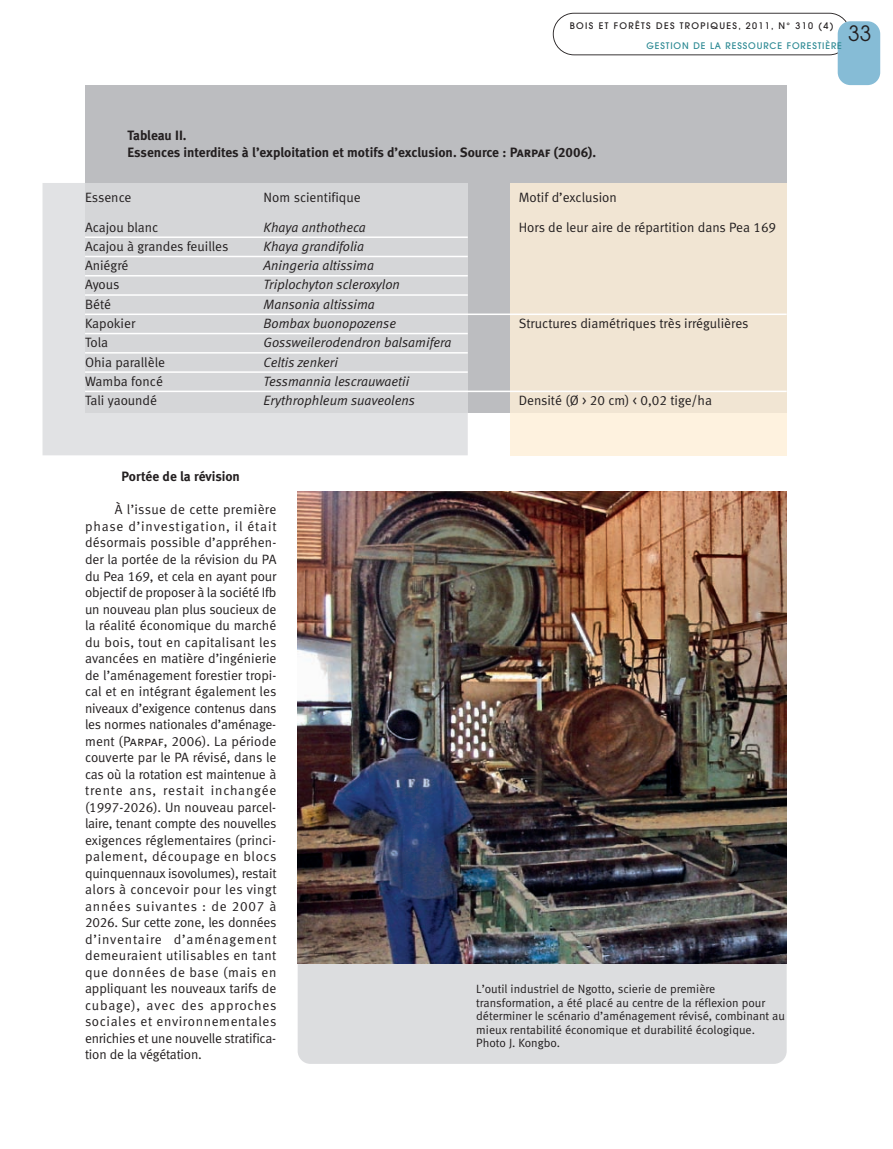
<style>
.page{position:relative;width:893px;height:1149px;background:#fff}
.page>*{position:absolute;margin:0;border:0;box-sizing:border-box;transform-origin:0 0}
.t1{font:21px "Avant Garde";color:#231f20}
.t2{font:13.5px/16.5px "Meta Normal LF";color:#231f20;text-align:justify}
.t3{font:italic 13.5px "Meta Normal LF";color:#231f20}
.t4{font:13.5px/16.5px "Meta Bold LF";color:#231f20}
.t5{font:12px/13.5px "Meta Normal LF";color:#231f20}
.t6{font:500 9px "Avant Garde";letter-spacing:.15em;color:#231f20}
.t7{font:500 9px "Avant Garde";letter-spacing:.1em;color:#2c8993}
.s1{font-family:"Meta Bold LF Caps"}
.s2{font-family:"Meta Normal LF Caps"}
</style>
<div class="page">
<div style="left:85px;top:85px;width:702px;height:327px;background:#bcbdc0"></div>
<div style="left:43px;top:183px;width:425px;height:272px;background:#e1e2e4"></div>
<div style="left:85px;top:183px;width:383px;height:229px;background:#d5d6d8"></div>
<div style="left:510px;top:412px;width:277px;height:43px;background:#fef2df"></div>
<div style="left:510px;top:183px;width:277px;height:229px;background:#f1e5d3"></div>
<hr style="left:85px;top:236px;width:383px;height:2px;background:#fff">
<hr style="left:85px;top:256px;width:383px;height:1px;background:#fff">
<hr style="left:85px;top:275px;width:383px;height:1px;background:#fff">
<hr style="left:85px;top:294px;width:383px;height:2px;background:#fff">
<hr style="left:85px;top:313px;width:702px;height:2px;background:#fff">
<hr style="left:85px;top:333px;width:383px;height:1px;background:#fff">
<hr style="left:85px;top:352px;width:383px;height:1px;background:#fff">
<hr style="left:85px;top:371px;width:383px;height:2px;background:#fff">
<hr style="left:85px;top:390px;width:702px;height:2px;background:#fff">
<svg style="left:553px;top:13px;width:294px;height:42px"></svg>
<div style="left:838px;top:21px;width:42px;height:64px;background:#86bcd6;border-radius:13px"></div>
<div style="left:298px;top:497px;width:489px;height:566px;background:#dcdddf;border-radius:13px"></div>
<img style="left:298px;top:492px;width:489px;height:471px">
<p class="t6" style="left:570px;top:23px;width:265px">BOIS ET FORÊTS DES TROPIQUES, 2011, N° 310 (4)</p>
<h1 class="t1" style="left:848px;top:26px;width:25px">33</h1>
<p class="t7" style="left:646px;top:42px;width:197px">GESTION DE LA RESSOURCE FORESTIÈRE</p>
<p class="t4" style="left:128px;top:128px;width:470px">Tableau II.<br>Essences interdites à l’exploitation et motifs d’exclusion. Source : <span class="s1">Parpaf</span> (2006).</p>
<p class="t2" style="left:85px;top:190px;width:48px">Essence</p>
<p class="t2" style="left:264px;top:190px;width:99px">Nom scientifique</p>
<p class="t2" style="left:519px;top:190px;width:100px">Motif d’exclusion</p>
<p class="t2" style="left:85px;top:220px;width:75px">Acajou blanc</p>
<p class="t3" style="left:264px;top:222px;width:104px">Khaya anthotheca</p>
<p class="t2" style="left:519px;top:220px;width:259px">Hors de leur aire de répartition dans Pea 169</p>
<p class="t2" style="left:85px;top:239px;width:145px">Acajou à grandes feuilles</p>
<p class="t3" style="left:264px;top:241px;width:102px">Khaya grandifolia</p>
<p class="t2" style="left:85px;top:258px;width:45px">Aniégré</p>
<p class="t3" style="left:264px;top:261px;width:112px">Aningeria altissima</p>
<p class="t2" style="left:85px;top:278px;width:36px">Ayous</p>
<p class="t3" style="left:264px;top:280px;width:138px">Triplochyton scleroxylon</p>
<p class="t2" style="left:85px;top:297px;width:28px">Bété</p>
<p class="t3" style="left:264px;top:299px;width:113px">Mansonia altissima</p>
<p class="t2" style="left:85px;top:316px;width:52px">Kapokier</p>
<p class="t3" style="left:264px;top:318px;width:134px">Bombax buonopozense</p>
<p class="t2" style="left:519px;top:316px;width:231px">Structures diamétriques très irrégulières</p>
<p class="t2" style="left:85px;top:335px;width:25px">Tola</p>
<p class="t3" style="left:264px;top:338px;width:189px">Gossweilerodendron balsamifera</p>
<p class="t2" style="left:85px;top:355px;width:82px">Ohia parallèle</p>
<p class="t3" style="left:264px;top:357px;width:76px">Celtis zenkeri</p>
<p class="t2" style="left:85px;top:374px;width:79px">Wamba foncé</p>
<p class="t3" style="left:264px;top:376px;width:147px">Tessmannia lescrauwaetii</p>
<p class="t2" style="left:85px;top:393px;width:73px">Tali yaoundé</p>
<p class="t3" style="left:264px;top:395px;width:153px">Erythrophleum suaveolens</p>
<p class="t2" style="left:519px;top:393px;width:195px">Densité (Ø &gt; 20 cm) &lt; 0,02 tige/ha</p>
<p class="t4" style="left:121px;top:469px;width:120px">Portée de la révision</p>
<p class="t2" style="left:85px;top:502px;width:193px;text-indent:30px">À l’issue de cette première phase d’investigation, il était désormais possible d’appréhen&shy;der la portée de la révision du PA du Pea 169, et cela en ayant pour objectif de proposer à la société Ifb un nouveau plan plus soucieux de la réalité économique du marché du bois, tout en capitalisant les avancées en matière d’ingénierie de l’aménagement forestier tropi&shy;cal et en intégrant également les niveaux d’exigence contenus dans les normes nationales d’aménage&shy;ment (<span class="s2">Parpaf</span>, 2006). La période couverte par le PA révisé, dans le cas où la rotation est maintenue à trente ans, restait inchangée (1997-2026). Un nouveau parcel&shy;laire, tenant compte des nouvelles exigences réglementaires (princi&shy;palement, découpage en blocs quinquennaux isovolumes), restait alors à concevoir pour les vingt années suivantes : de 2007 à 2026. Sur cette zone, les données d’inventaire d’aménagement demeuraient utilisables en tant que données de base (mais en appliquant les nouveaux tarifs de cubage), avec des approches sociales et environnementales enrichies et une nouvelle stratifica&shy;tion de la végétation.</p>
<p class="t5" style="left:476px;top:983px;width:310px">L’outil industriel de Ngotto, scierie de première transformation, a été placé au centre de la réflexion pour déterminer le scénario d’aménagement révisé, combinant au mieux rentabilité économique et durabilité écologique.<br>Photo J. Kongbo.</p>
</div>
